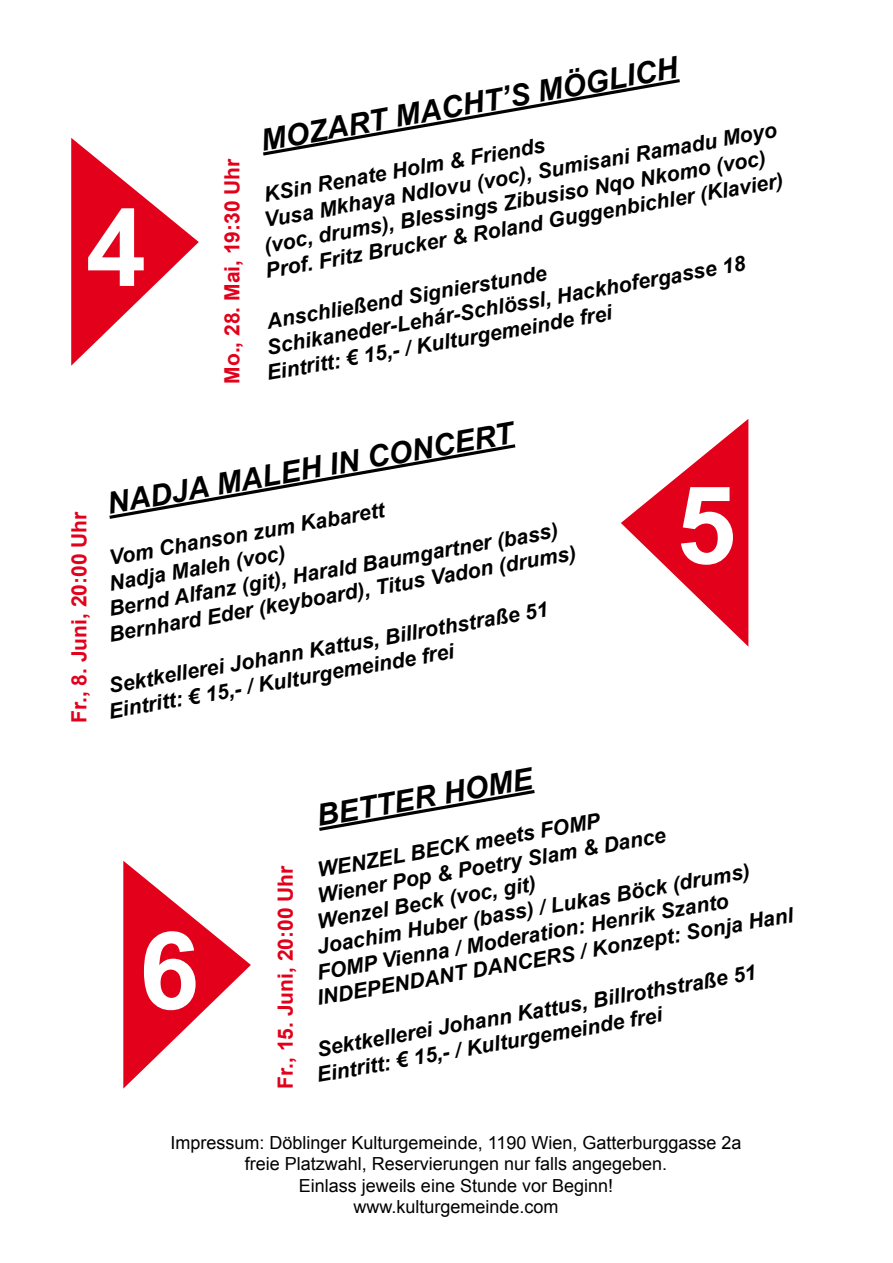
<style>
.page{position:relative;width:893px;height:1263px;background:#fff}
.page>*{position:absolute;margin:0;border:0;box-sizing:border-box;transform-origin:0 0}
.t1{font:700 108px "Arial";color:#fff}
.t2{font:italic 700 30px "Arial";color:#000}
.t3{font:italic 700 21px/25.2px "Arial";color:#000}
.t4{font:700 21px "Arial";color:#e2001a}
.t5{font:18px/21.6px "Arial";color:#000;text-align:center}
</style>
<div class="page">
<svg style="left:263px;top:79px;width:417px;height:77px"></svg>
<svg style="left:109px;top:444px;width:407px;height:75px"></svg>
<svg style="left:319px;top:790px;width:216px;height:41px"></svg>
<svg style="left:71px;top:138px;width:128px;height:228px"></svg>
<svg style="left:621px;top:419px;width:127px;height:228px"></svg>
<svg style="left:123px;top:861px;width:128px;height:228px"></svg>
<h1 class="t1" style="left:86px;top:177px;width:62px">4</h1>
<p class="t4" style="left:218px;top:384px;width:227px;rotate:-90deg">Mo., 28. Mai, 19:30 Uhr</p>
<h2 class="t2" style="left:258px;top:121px;width:424px;rotate:-10deg">MOZART MACHT’S MÖGLICH</h2>
<p class="t3" style="left:262px;top:208px;width:522px;rotate:-10deg">Vusa Mkhaya Ndlovu (voc), Sumisani Ramadu Moyo</p>
<p class="t3" style="left:262px;top:183px;width:286px;rotate:-10deg">KSin Renate Holm &amp; Friends</p>
<p class="t3" style="left:262px;top:234px;width:510px;rotate:-10deg">(voc, drums), Blessings Zibusiso Nqo Nkomo (voc)</p>
<p class="t3" style="left:264px;top:259px;width:527px;rotate:-10deg">Prof. Fritz Brucker &amp; Roland Guggenbichler (Klavier)</p>
<p class="t3" style="left:256px;top:312px;width:492px;text-indent:9px;rotate:-10deg">Anschließend Signierstunde<br>Schikaneder-Lehár-Schlössl, Hackhofergasse 18<br>Eintritt: € 15,- / Kulturgemeinde frei</p>
<p class="t4" style="left:65px;top:723px;width:213px;rotate:-90deg">Fr., 8. Juni, 20:00 Uhr</p>
<h2 class="t2" style="left:104px;top:485px;width:413px;rotate:-10deg">NADJA MALEH IN CONCERT</h2>
<p class="t3" style="left:107px;top:546px;width:281px;rotate:-10deg">Vom Chanson zum Kabarett</p>
<p class="t3" style="left:107px;top:597px;width:457px;rotate:-10deg">Bernd Alfanz (git), Harald Baumgartner (bass)</p>
<p class="t3" style="left:107px;top:623px;width:475px;rotate:-10deg">Bernhard Eder (keyboard), Titus Vadon (drums)</p>
<p class="t3" style="left:107px;top:572px;width:180px;rotate:-10deg">Nadja Maleh (voc)</p>
<p class="t3" style="left:102px;top:675px;width:452px;rotate:-10deg">Sektkellerei Johann Kattus, Billrothstraße 51<br>Eintritt: € 15,- / Kulturgemeinde frei</p>
<h1 class="t1" style="left:676px;top:454px;width:62px">5</h1>
<h1 class="t1" style="left:139px;top:900px;width:62px">6</h1>
<p class="t4" style="left:272px;top:1089px;width:225px;rotate:-90deg">Fr., 15. Juni, 20:00 Uhr</p>
<h2 class="t2" style="left:314px;top:797px;width:220px;rotate:-10deg">BETTER HOME</h2>
<p class="t3" style="left:315px;top:858px;width:288px;rotate:-10deg">WENZEL BECK meets FOMP</p>
<p class="t3" style="left:315px;top:884px;width:355px;rotate:-10deg">Wiener Pop &amp; Poetry Slam &amp; Dance</p>
<p class="t3" style="left:315px;top:935px;width:440px;rotate:-10deg">Joachim Huber (bass) / Lukas Böck (drums)</p>
<p class="t3" style="left:315px;top:910px;width:223px;rotate:-10deg">Wenzel Beck (voc, git)</p>
<p class="t3" style="left:315px;top:961px;width:419px;rotate:-10deg">FOMP Vienna / Moderation: Henrik Szanto</p>
<p class="t3" style="left:315px;top:986px;width:485px;rotate:-10deg">INDEPENDANT DANCERS / Konzept: Sonja Hanl</p>
<p class="t3" style="left:311px;top:1038px;width:452px;rotate:-10deg">Sektkellerei Johann Kattus, Billrothstraße 51<br>Eintritt: € 15,- / Kulturgemeinde frei</p>
<p class="t5" style="left:171px;top:1131px;width:572px">Impressum: Döblinger Kulturgemeinde, 1190 Wien, Gatterburggasse 2a freie Platzwahl, Reservierungen nur falls angegeben.<br>Einlass jeweils eine Stunde vor Beginn!<br>www.kulturgemeinde.com</p>
</div>
